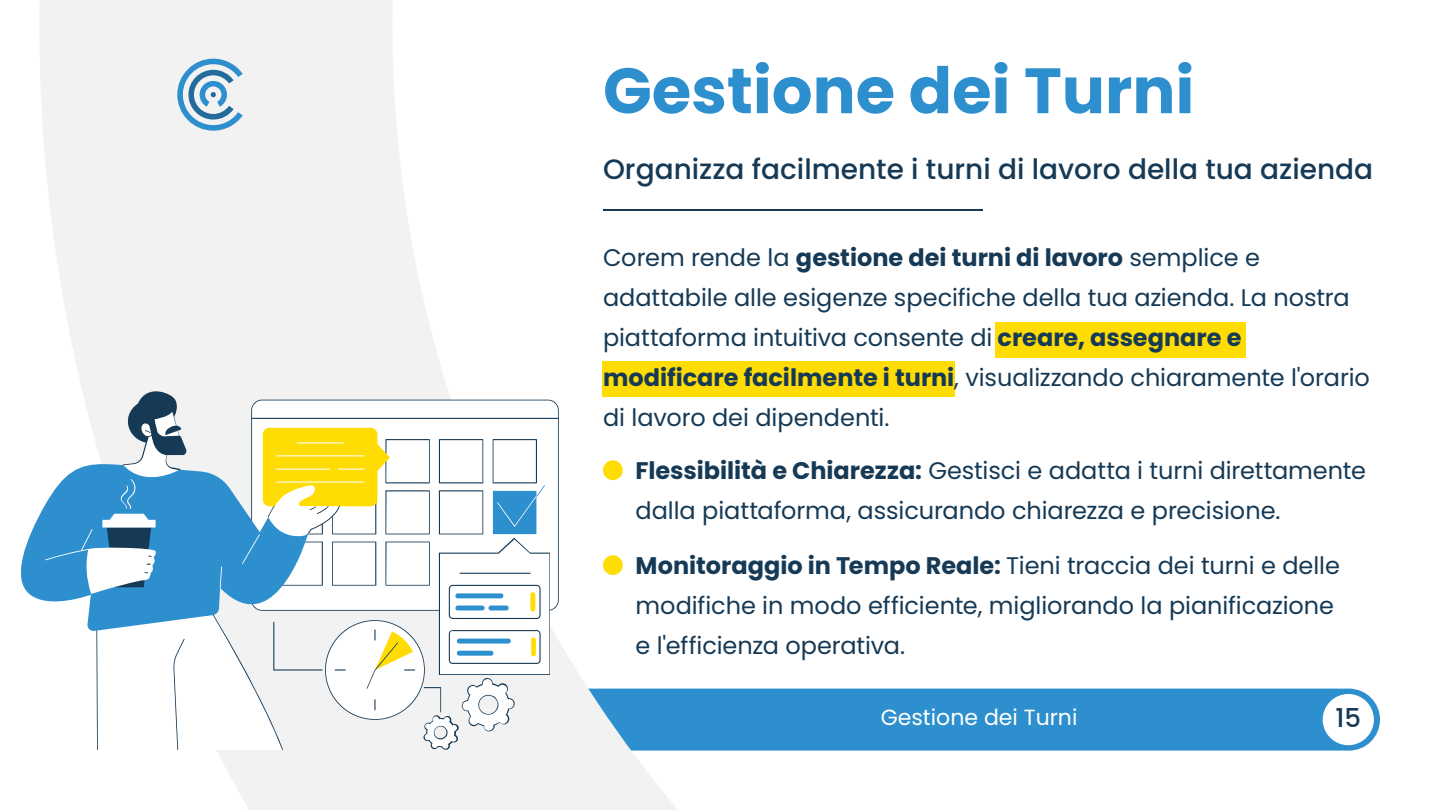
<style>
.page{position:relative;width:1440px;height:810px;background:#fff}
.page>*{position:absolute;margin:0;border:0;box-sizing:border-box;transform-origin:0 0}
.t1{font:700 64px "Poppins";color:#2e8fce}
.t2{font:500 28px "Poppins";color:#163a56}
.t3{font:500 26px "Poppins";color:#163a56}
.t4{font:24px/40px "Poppins";letter-spacing:-.005em;color:#163a56}
.t5{font:22px "Poppins";color:#fff}
.s1{font-weight:700}
</style>
<div class="page">
<div style="left:995px;top:322px;width:251px;height:36px;background:#ffdc03"></div>
<div style="left:602px;top:361px;width:353px;height:36px;background:#ffdc03"></div>
<div style="left:678px;top:689px;width:702px;height:62px;background:#2e8fce"></div>
<div style="left:1323px;top:694px;width:51px;height:51px;background:#fff;border-radius:50%"></div>
<svg style="left:40px;top:0;width:638px;height:810px;fill:#f2f2f2"></svg>
<svg style="left:177px;top:59px;width:66px;height:72px"></svg>
<hr style="left:603px;top:209px;width:380px;height:2px;background:#163a56">
<div style="left:603px;top:460px;width:20px;height:20px;background:#ffdc03;border-radius:50%"></div>
<div style="left:603px;top:555px;width:20px;height:20px;background:#ffdc03;border-radius:50%"></div>
<svg style="left:251px;top:400px;width:308px;height:211px"></svg>
<hr style="left:251px;top:418px;width:308px;height:1px;background:#163a56">
<svg style="left:40px;top:646px;width:202px;height:103px"></svg>
<svg style="left:21px;top:464px;width:221px;height:182px"></svg>
<svg style="left:45px;top:391px;width:183px;height:358px"></svg>
<svg style="left:242px;top:428px;width:308px;height:322px"></svg>
<h1 class="t1" style="left:603px;top:54px;width:593px">Gestione dei Turni</h1>
<p class="t2" style="left:603px;top:153px;width:772px">Organizza facilmente i turni di lavoro della tua azienda</p>
<p class="t4" style="left:603px;top:238px;width:768px">Corem rende la <span class="s1">gestione dei turni di lavoro</span> semplice e adattabile alle esigenze specifiche della tua azienda. La nostra piattaforma intuitiva consente di <span class="s1">creare, assegnare e modificare facilmente i turni</span>, visualizzando chiaramente l'orario di lavoro dei dipendenti.</p>
<p class="t4" style="left:636px;top:451px;width:732px"><span class="s1">Flessibilità e Chiarezza:</span> Gestisci e adatta i turni direttamente dalla piattaforma, assicurando chiarezza e precisione.</p>
<p class="t4" style="left:636px;top:546px;width:706px"><span class="s1">Monitoraggio in Tempo Reale:</span> Tieni traccia dei turni e delle modifiche in modo efficiente, migliorando la pianificazione e l'efficienza operativa.</p>
<p class="t5" style="left:881px;top:705px;width:198px">Gestione dei Turni</p>
<p class="t3" style="left:1335px;top:703px;width:27px">15</p>
</div>
